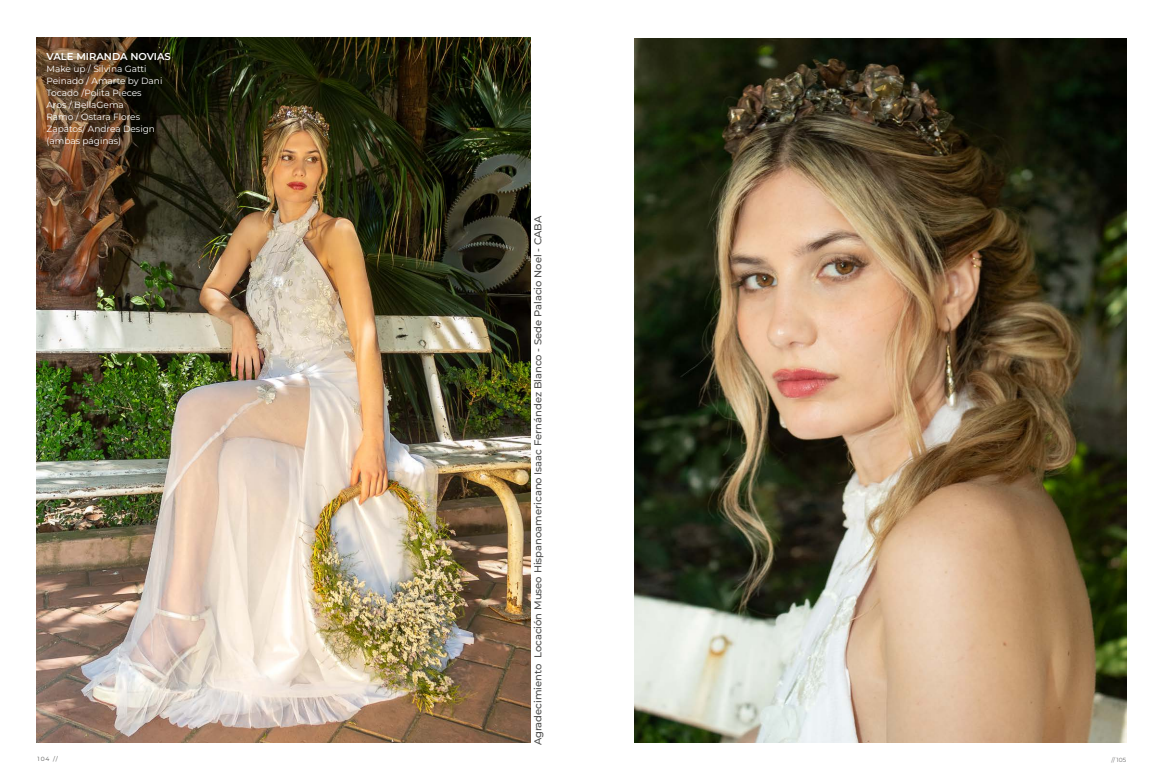
<style>
.page{position:relative;width:1163px;height:780px;background:#fff}
.page>*{position:absolute;margin:0;border:0;box-sizing:border-box;transform-origin:0 0}
.t1{font:500 10px "Montserrat";color:#4d4d4c}
.t2{font:600 10px "Montserrat";color:#fff}
.t3{font:9px/12px "Montserrat";color:#fff}
.t4{font:6px "Montserrat";color:#575756}
.t5{font:6px "Montserrat";color:#706f6f}
</style>
<div class="page">
<img style="left:37px;top:38px;width:493px;height:704px">
<img style="left:634px;top:38px;width:491px;height:704px">
<p class="t2" style="left:46px;top:50px;width:126px">VALE MIRANDA NOVIAS</p>
<p class="t3" style="left:46px;top:63px;width:117px">Make up / Silvina Gatti<br>Peinado / Amarte by Dani<br>Tocado /Polita Pieces<br>Aros / BellaGema<br>Ramo / Ostara Flores<br>Zapatos/ Andrea Design (ambas páginas)</p>
<p class="t1" style="left:531px;top:745px;width:531px;rotate:-90deg">Agradecimiento Locación Museo Hispanoamericano Isaac Fernández Blanco - Sede Palacio Noel - CABA</p>
<p class="t4" style="left:38px;top:754px;width:22px">104 //</p>
<p class="t5" style="left:1111px;top:755px;width:16px">// 105</p>
</div>
